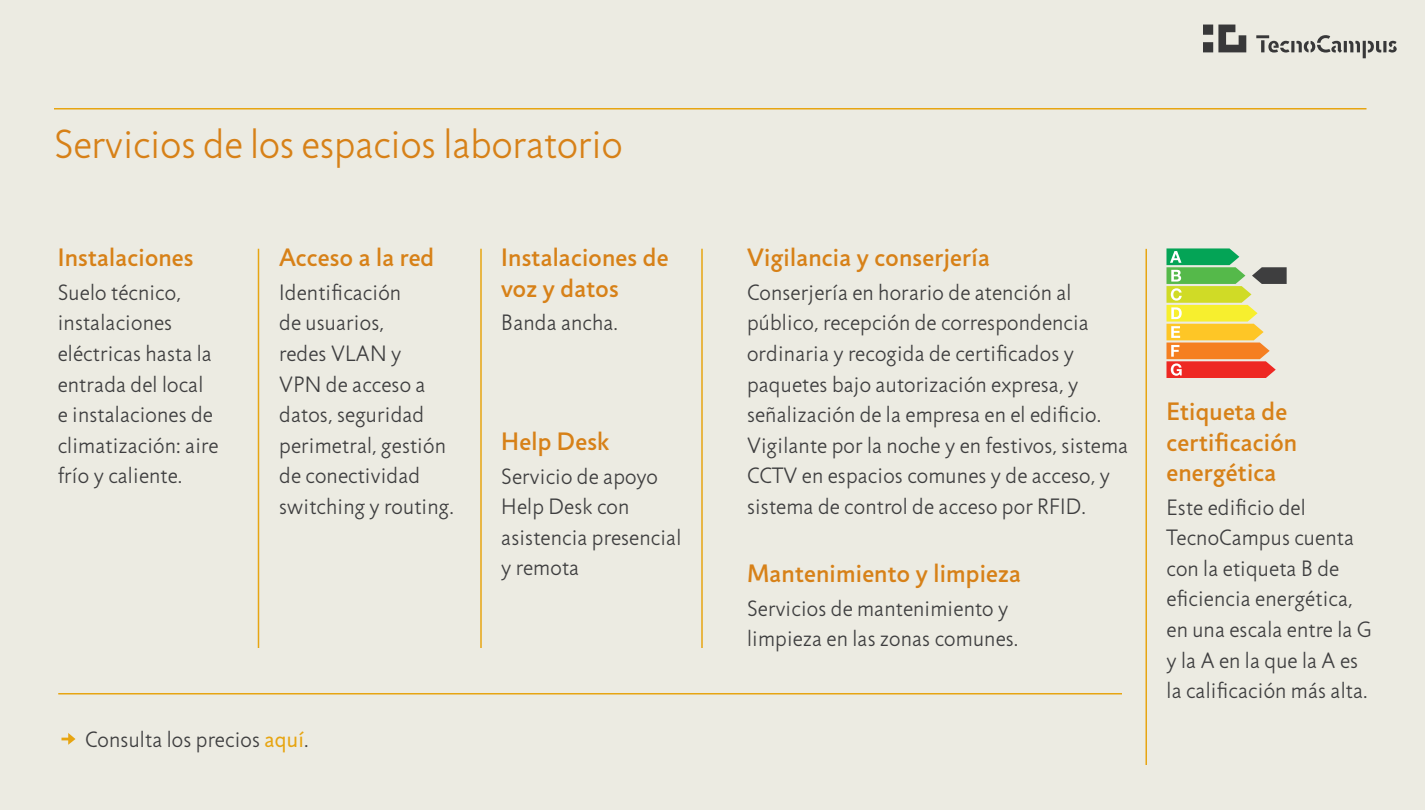
<style>
.page{position:relative;width:1425px;height:810px;background:#ecebe2}
.page>*{position:absolute;margin:0;border:0;box-sizing:border-box;transform-origin:0 0}
.t1{font:300 41.17px "Jigsaw";color:#d78118}
.t2{font:500 25.5px/30.5px "Jigsaw";letter-spacing:.01em;color:#d78118}
.t3{font:300 22.5px/30.5px "Jigsaw";letter-spacing:.01em;color:#3e3e3f}
.s1{font-weight:400;color:#e7a512}
</style>
<div class="page">
<svg style="left:1256px;top:35px;width:141px;height:23px"></svg>
<svg style="left:1203px;top:25px;width:43px;height:27px"></svg>
<hr style="left:258px;top:249px;width:1px;height:399px;background:#e7a512">
<hr style="left:480px;top:249px;width:2px;height:399px;background:#e7a512">
<hr style="left:1146px;top:249px;width:1px;height:516px;background:#e7a512">
<hr style="left:701px;top:249px;width:2px;height:399px;background:#e7a512">
<hr style="left:54px;top:108px;width:1312px;height:2px;background:#e7a512">
<svg style="left:1166px;top:248px;width:121px;height:130px"></svg>
<hr style="left:58px;top:693px;width:1064px;height:1px;background:#e7a512">
<svg style="left:62px;top:733px;width:13px;height:12px"></svg>
<h1 class="t1" style="left:54px;top:121px;width:570px">Servicios de los espacios laboratorio</h1>
<p class="t2" style="left:58px;top:242px;width:137px">Instalaciones</p>
<p class="t3" style="left:58px;top:277px;width:162px">Suelo técnico, instalaciones eléctricas hasta la entrada del local e instalaciones de climatización: aire frío y caliente.</p>
<p class="t2" style="left:279px;top:242px;width:157px">Acceso a la red</p>
<p class="t3" style="left:279px;top:277px;width:176px">Identificación<br>de usuarios,<br>redes VLAN y<br>VPN de acceso a datos, seguridad perimetral, gestión de conectividad switching y routing.</p>
<p class="t2" style="left:501px;top:242px;width:169px">Instalaciones de voz y datos</p>
<p class="t3" style="left:501px;top:308px;width:118px">Banda ancha.</p>
<p class="t2" style="left:501px;top:426px;width:110px">Help Desk</p>
<p class="t3" style="left:501px;top:461px;width:182px">Servicio de apoyo<br>Help Desk con asistencia presencial y remota</p>
<p class="t3" style="left:85px;top:724px;width:225px">Consulta los precios <span class="s1">aquí</span>.</p>
<p class="t2" style="left:747px;top:242px;width:244px">Vigilancia y conserjería</p>
<p class="t3" style="left:747px;top:277px;width:383px">Conserjería en horario de atención al público, recepción de correspondencia ordinaria y recogida de certificados y paquetes bajo autorización expresa, y señalización de la empresa en el edificio.<br>Vigilante por la noche y en festivos, sistema CCTV en espacios comunes y de acceso, y sistema de control de acceso por RFID.</p>
<p class="t2" style="left:747px;top:558px;width:276px">Mantenimiento y limpieza</p>
<p class="t3" style="left:747px;top:593px;width:273px">Servicios de mantenimiento y limpieza en las zonas comunes.</p>
<p class="t2" style="left:1166px;top:396px;width:132px">Etiqueta de certificación energética</p>
<p class="t3" style="left:1166px;top:492px;width:207px">Este edificio del<br>TecnoCampus cuenta con la etiqueta B de eficiencia energética, en una escala entre la G y la A en la que la A es la calificación más alta.</p>
</div>
